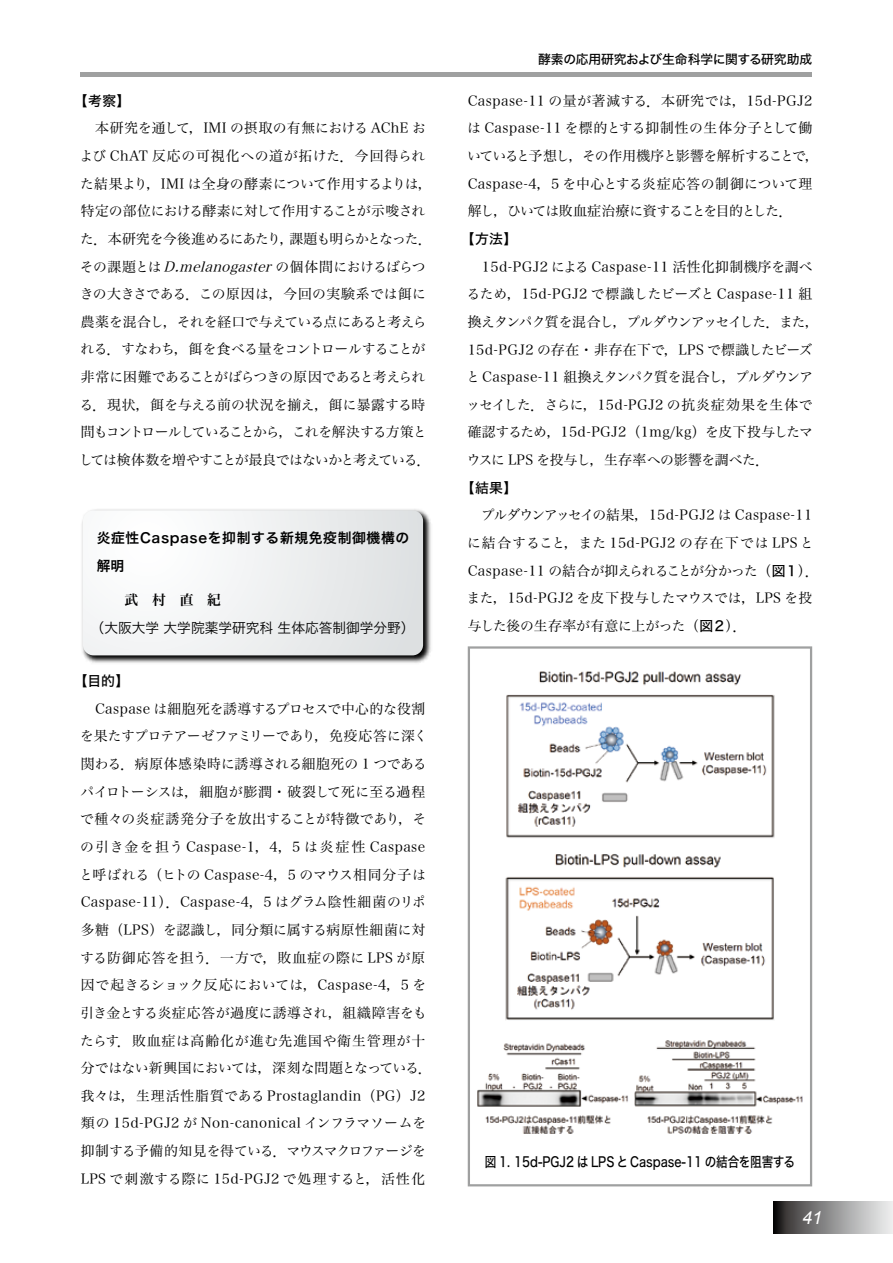
<style>
.page{position:relative;width:893px;height:1263px;background:#fff}
.page>*{position:absolute;margin:0;border:0;box-sizing:border-box;transform-origin:0 0}
.t1{font:italic 18px "Arial";color:#fff}
.t2{font:13.8px/27.6px "Hira Min Pro N W3";letter-spacing:.03em;color:#000}
.t3{font:13.8px/27.6px "Hira Min Pro N W3";letter-spacing:-.025em;color:#000}
.t4{font:13.8px/27.6px "Hira Min Pro N W3";letter-spacing:.01em;color:#000}
.t5{font:13.8px "Hira Kaku Pro N W5";color:#000;scale:.84 1}
.t6{font:13.8px/27.6px "Hira Kaku Pro N W6";letter-spacing:.045em;color:#000}
.t7{font:13.8px "Hira Kaku Pro N W3";color:#000}
.t8{font:13.8px "Hira Kaku Pro N W5";color:#000}
.t9{font:13.8px "Hira Min Pro N W6";color:#000}
.t10{font:12.75px "Hira Kaku Pro N W5";letter-spacing:-.015em;color:#000}
.s1{font-style:italic}
.s2{font-family:"Hira Kaku Pro N W5"}
</style>
<div class="page">
<svg style="left:774px;top:1201px;width:119px;height:32px;background:#8f8e8e"></svg>
<div style="left:81px;top:72px;width:731px;height:5px;background:#9fa0a0"></div>
<img style="left:82px;top:509px;width:349px;height:154px">
<svg style="left:83px;top:510px;width:340px;height:145px"></svg>
<div style="left:468px;top:646px;width:344px;height:540px;border:2px solid #9fa0a0"></div>
<img style="left:505px;top:854px;width:269px;height:166px">
<img style="left:506px;top:671px;width:268px;height:167px">
<img style="left:478px;top:1040px;width:324px;height:94px">
<p class="t8" style="left:74px;top:88px;width:58px">【考察】</p>
<p class="t3" style="left:79px;top:113px;width:354px">　本研究を通して，IMI の摂取の有無における AChE および ChAT 反応の可視化への道が拓けた．今回得られた結果より，IMI は全身の酵素について作用するよりは，特定の部位における酵素に対して作用することが示唆された．本研究を今後進めるにあたり，課題も明らかとなった．その課題とは <span class="s1">D.melanogaster</span>の個体間におけるばらつきの大きさである．この原因は，今回の実験系では餌に農薬を混合し，それを経口で与えている点にあると考えられる．すなわち，餌を食べる量をコントロールすることが非常に困難であることがばらつきの原因であると考えられる．現状，餌を与える前の状況を揃え，餌に暴露する時間もコントロールしていることから，これを解決する方策としては検体数を増やすことが最良ではないかと考えている．</p>
<p class="t6" style="left:97px;top:524px;width:314px">炎症性Caspaseを抑制する新規免疫制御機構の解明</p>
<p class="t9" style="left:124px;top:588px;width:98px">武　村　直　紀</p>
<p class="t7" style="left:91px;top:615px;width:326px">（大阪大学 大学院薬学研究科 生体応答制御学分野）</p>
<p class="t8" style="left:74px;top:669px;width:57px">【目的】</p>
<p class="t2" style="left:79px;top:694px;width:354px">　Caspase は細胞死を誘導するプロセスで中心的な役割を果たすプロテアーゼファミリーであり，免疫応答に深く関わる．病原体感染時に誘導される細胞死の 1 つであるパイロトーシスは，細胞が膨潤・破裂して死に至る過程で種々の炎症誘発分子を放出することが特徴であり，その引き金を担う Caspase-1，4，5 は炎症性 Caspaseと呼ばれる（ヒトの Caspase-4，5 のマウス相同分子は<br>Caspase-11）．Caspase-4，5 はグラム陰性細菌のリポ多糖（LPS）を認識し，同分類に属する病原性細菌に対する防御応答を担う．一方で，敗血症の際に LPS が原因で起きるショック反応においては，Caspase-4，5 を引き金とする炎症応答が過度に誘導され，組織障害をもたらす．敗血症は高齢化が進む先進国や衛生管理が十分ではない新興国においては，深刻な問題となっている．我々は，生理活性脂質である Prostaglandin（PG）J2類の 15d-PGJ2 が Non-canonical インフラマソームを抑制する予備的知見を得ている．マウスマクロファージを<br>LPS で刺激する際に 15d-PGJ2 で処理すると，活性化</p>
<p class="t10" style="left:538px;top:48px;width:276px">酵素の応用研究および生命科学に関する研究助成</p>
<p class="t4" style="left:467px;top:86px;width:353px">Caspase-11 の量が著減する．本研究では，15d-PGJ2は Caspase-11 を標的とする抑制性の生体分子として働いていると予想し，その作用機序と影響を解析することで，Caspase-4，5 を中心とする炎症応答の制御について理解し，ひいては敗血症治療に資することを目的とした．</p>
<p class="t8" style="left:461px;top:226px;width:58px">【方法】</p>
<p class="t2" style="left:466px;top:251px;width:355px">　15d-PGJ2 による Caspase-11 活性化抑制機序を調べるため，15d-PGJ2 で標識したビーズと Caspase-11 組換えタンパク質を混合し，プルダウンアッセイした．また，15d-PGJ2 の存在・非存在下で，LPS で標識したビーズと Caspase-11 組換えタンパク質を混合し，プルダウンアッセイした．さらに，15d-PGJ2 の抗炎症効果を生体で確認するため，15d-PGJ2（1mg/kg）を皮下投与したマウスに LPS を投与し，生存率への影響を調べた．</p>
<p class="t8" style="left:461px;top:475px;width:58px">【結果】</p>
<p class="t4" style="left:467px;top:500px;width:354px">　プルダウンアッセイの結果，15d-PGJ2 は Caspase-11に結合すること，また 15d-PGJ2 の存在下では LPS とCaspase-11 の結合が抑えられることが分かった（<span class="s2">図１</span>）．また，15d-PGJ2 を皮下投与したマウスでは，LPS を投与した後の生存率が有意に上がった（<span class="s2">図２</span>）．</p>
<p class="t5" style="left:485px;top:1149px;width:371px">図 1. 15d-PGJ2 は LPS と Caspase-11 の結合を阻害する</p>
<h1 class="t1" style="left:802px;top:1206px;width:22px">41</h1>
</div>
